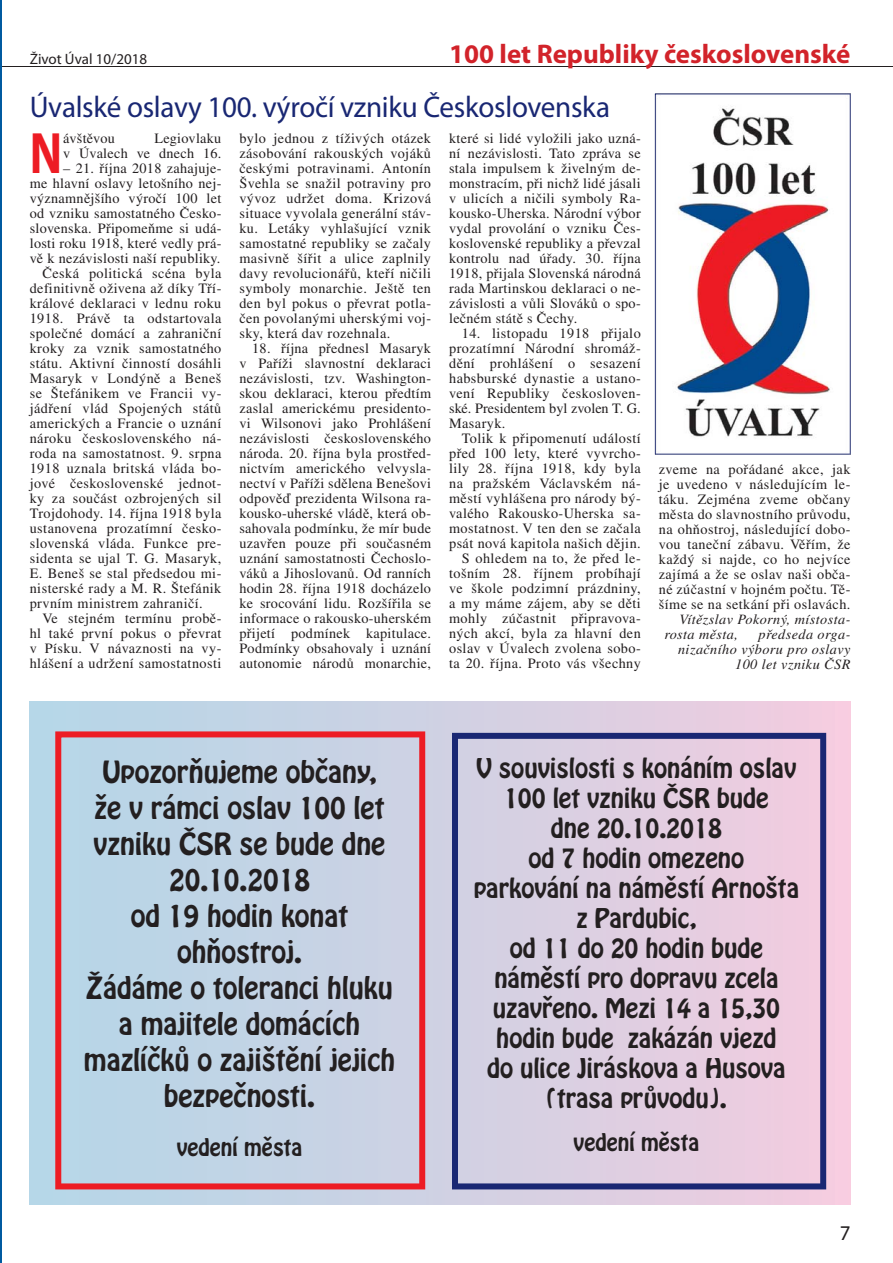
<style>
.page{position:relative;width:893px;height:1263px;background:#fff}
.page>*{position:absolute;margin:0;border:0;box-sizing:border-box;transform-origin:0 0}
.t1{font:700 58.8px "Myriad Pro";color:#ed1c24;scale:.8 1}
.t2{font:30px "Myriad Pro";letter-spacing:-.01em;color:#192773}
.t3{font:27px/36px "Hobo CE";color:#231f20;text-align:center}
.t4{font:700 27px "Myriad Pro";color:#d2232a}
.t5{font:24px/30px "Hobo CE";color:#231f20;text-align:center}
.t6{font:21px "Hobo CE";color:#231f20}
.t7{font:21px "Myriad Pro";color:#231f20}
.t8{font:15px "Myriad Pro";color:#231f20}
.t9{font:14.25px/15px "Times CE";letter-spacing:.03em;color:#231f20;text-align:justify}
.t10{font:italic 14.25px/15px "Times CE";letter-spacing:.03em;color:#231f20}
</style>
<div class="page">
<hr style="left:0;top:66px;width:893px;height:1px;background:#231f20">
<hr style="left:0;top:0;width:2px;height:1263px;background:#005aa0">
<svg style="left:655px;top:94px;width:196px;height:360px"></svg>
<div style="left:30px;top:702px;width:820px;height:503px;background:linear-gradient(to right,#b2d7e8,#f0cade)"></div>
<svg style="left:55px;top:731px;width:370px;height:458px;background:#c4c9da"></svg>
<svg style="left:452px;top:733px;width:374px;height:456px;background:#d5c5db"></svg>
<p class="t8" style="left:30px;top:53px;width:119px">Život Úval 10/2018</p>
<h3 class="t4" style="left:449px;top:43px;width:403px">100 let Republiky československé</h3>
<h2 class="t2" style="left:30px;top:96px;width:582px">Úvalské oslavy 100. výročí vzniku Československa</h2>
<p class="t9" style="left:63px;top:133px;width:160px;text-align:right">Legiovlaku<br>v Úvalech ve dnech 16.</p>
<p class="t9" style="left:63px;top:163px;width:160px">– 21. října 2018 zahajuje-</p>
<p class="t9" style="left:30px;top:178px;width:193px">me hlavní oslavy letošního nej-</p>
<p class="t9" style="left:30px;top:193px;width:193px">významnějšího výročí 100 let</p>
<p class="t9" style="left:30px;top:208px;width:193px">od vzniku samostatného Česko-</p>
<p class="t9" style="left:30px;top:223px;width:193px">slovenska. Připomeňme si udá-</p>
<p class="t9" style="left:30px;top:238px;width:193px">losti roku 1918, které vedly prá-</p>
<p class="t9" style="left:30px;top:253px;width:192px">vě k nezávislosti naší republiky.</p>
<p class="t9" style="left:43px;top:268px;width:180px">Česká politická scéna byla</p>
<p class="t9" style="left:30px;top:283px;width:193px">definitivně oživena až díky Tří-</p>
<p class="t9" style="left:30px;top:298px;width:193px">králové deklaraci v lednu roku</p>
<p class="t9" style="left:30px;top:313px;width:193px">1918. Právě ta odstartovala</p>
<p class="t9" style="left:30px;top:328px;width:193px">společné domácí a zahraniční</p>
<p class="t9" style="left:30px;top:343px;width:193px">kroky za vznik samostatného</p>
<p class="t9" style="left:30px;top:358px;width:193px">státu. Aktivní činností dosáhli</p>
<p class="t9" style="left:30px;top:373px;width:193px">Masaryk v Londýně a Beneš</p>
<p class="t9" style="left:30px;top:388px;width:193px">se Štefánikem ve Francii vy-</p>
<p class="t9" style="left:30px;top:403px;width:193px">jádření vlád Spojených států</p>
<p class="t9" style="left:30px;top:418px;width:193px">amerických a Francie o uznání</p>
<p class="t9" style="left:30px;top:433px;width:193px">nároku československého ná-</p>
<p class="t9" style="left:30px;top:448px;width:193px">roda na samostatnost. 9. srpna</p>
<p class="t9" style="left:30px;top:463px;width:193px">1918 uznala britská vláda bo-</p>
<p class="t9" style="left:30px;top:478px;width:193px">jové československé jednot-</p>
<p class="t9" style="left:30px;top:493px;width:193px">ky za součást ozbrojených sil</p>
<p class="t9" style="left:30px;top:508px;width:193px">Trojdohody. 14. října 1918 byla</p>
<p class="t9" style="left:30px;top:523px;width:193px">ustanovena prozatímní česko-</p>
<p class="t9" style="left:30px;top:538px;width:193px">slovenská vláda. Funkce pre-</p>
<p class="t9" style="left:30px;top:553px;width:193px">sidenta se ujal T. G. Masaryk,</p>
<p class="t9" style="left:30px;top:568px;width:193px">E. Beneš se stal předsedou mi-</p>
<p class="t9" style="left:30px;top:583px;width:193px">nisterské rady a M. R. Štefánik</p>
<p class="t9" style="left:30px;top:598px;width:174px">prvním ministrem zahraničí.</p>
<p class="t9" style="left:43px;top:613px;width:180px">Ve stejném termínu probě-</p>
<p class="t9" style="left:30px;top:628px;width:193px">hl také první pokus o převrat</p>
<p class="t9" style="left:30px;top:643px;width:193px">v Písku. V návaznosti na vy-</p>
<p class="t9" style="left:30px;top:658px;width:193px">hlášení a udržení samostatnosti</p>
<h1 class="t1" style="left:30px;top:131px;width:42px">N</h1>
<p class="t9" style="left:63px;top:133px;width:53px">ávštěvou</p>
<p class="t9" style="left:239px;top:133px;width:193px">bylo jednou z tíživých otázek zásobování rakouských vojáků českými potravinami. Antonín Švehla se snažil potraviny pro vývoz udržet doma. Krizová situace vyvolala generální stáv&shy;ku. Letáky vyhlašující vznik samostatné republiky se začaly masivně šířit a ulice zaplnily davy revolucionářů, kteří ničili symboly monarchie. Ještě ten den byl pokus o převrat potla&shy;čen povolanými uherskými voj&shy;sky, která dav rozehnala.</p>
<p class="t9" style="left:239px;top:343px;width:193px;text-indent:13px">18. října přednesl Masaryk v Paříži slavnostní deklaraci nezávislosti, tzv. Washington&shy;skou deklaraci, kterou předtím zaslal americkému presidento&shy;vi Wilsonovi jako Prohlášení nezávislosti československého národa. 20. října byla prostřed&shy;nictvím amerického velvysla&shy;nectví v Paříži sdělena Benešovi odpověď prezidenta Wilsona ra&shy;kousko-uherské vládě, která ob&shy;sahovala podmínku, že mír bude uzavřen pouze při současném uznání samostatnosti Čechoslo&shy;váků a Jihoslovanů. Od ranních hodin 28. října 1918 docházelo ke srocování lidu. Rozšířila se informace o rakousko-uherském přijetí podmínek kapitulace.<br>Podmínky obsahovaly i uznání autonomie národů monarchie,</p>
<p class="t9" style="left:449px;top:133px;width:193px">které si lidé vyložili jako uzná&shy;ní nezávislosti. Tato zpráva se stala impulsem k živelným de&shy;monstracím, při nichž lidé jásali v ulicích a ničili symboly Ra&shy;kousko-Uherska. Národní výbor vydal provolání o vzniku Čes&shy;koslovenské republiky a převzal kontrolu nad úřady. 30. října 1918, přijala Slovenská národná rada Martinskou deklaraci o ne&shy;závislosti a vůli Slováků o spo&shy;lečném státě s Čechy.</p>
<p class="t9" style="left:449px;top:328px;width:193px;text-indent:13px">14. listopadu 1918 přijalo prozatímní Národní shromáž&shy;dění prohlášení o sesazení habsburské dynastie a ustano&shy;vení Republiky českosloven&shy;ské. Presidentem byl zvolen T. G.<br>Masaryk.</p>
<p class="t9" style="left:449px;top:433px;width:193px;text-align:right">Tolik k připomenutí událostí před 100 lety, které vyvrcho&shy;lily 28. října 1918, kdy byla na pražském Václavském ná&shy;městí vyhlášena pro národy bý&shy;valého Rakousko-Uherska sa&shy;mostatnost. V ten den se začala psát nová kapitola našich dějin.<br>S ohledem na to, že před le&shy;tošním 28. říjnem probíhají ve škole podzimní prázdniny, a my máme zájem, aby se děti mohly zúčastnit připravova&shy;ných akcí, byla za hlavní den oslav v Úvalech zvolena sobo&shy;ta 20. října. Proto vás všechny</p>
<p class="t9" style="left:659px;top:464px;width:193px">zveme na pořádané akce, jak je uvedeno v následujícím le&shy;táku. Zejména zveme občany města do slavnostního průvodu, na ohňostroj, následující dobo&shy;vou taneční zábavu. Věřím, že každý si najde, co ho nejvíce zajímá a že se oslav naši obča&shy;né zúčastní v hojném počtu. Tě&shy;šíme se na setkání při oslavách.</p>
<p class="t10" style="left:664px;top:613px;width:188px;text-indent:15px">Vítězslav Pokorný, místosta&shy;rosta města,</p>
<p class="t10" style="left:678px;top:628px;width:174px;text-align:right">předseda orga-<br>nizačního výboru pro oslavy<br>100 let vzniku ČSR</p>
<h3 class="t3" style="left:84px;top:755px;width:313px">Upozorňujeme občany,<br>že v rámci oslav 100 let vzniku ČSR se bude dne<br>20.10.2018<br>od 19 hodin konat ohňostroj.<br>Žádáme o toleranci hluku a majitele domácích mazlíčků o zajištění jejich bezpečnosti.</h3>
<h3 class="t6" style="left:177px;top:1136px;width:127px">vedení města</h3>
<p class="t5" style="left:474px;top:755px;width:327px">V souvislosti s konáním oslav<br>100 let vzniku ČSR bude<br>dne 20.10.2018<br>od 7 hodin omezeno parkování na náměstí Arnošta z Pardubic,<br>od 11 do 20 hodin bude náměstí pro dopravu zcela uzavřeno. Mezi 14 a 15,30 hodin bude zakázán vjezd<br>do ulice Jiráskova a Husova (trasa průvodu).</p>
<h3 class="t6" style="left:574px;top:1131px;width:127px">vedení města</h3>
<h3 class="t7" style="left:840px;top:1225px;width:12px">7</h3>
</div>
